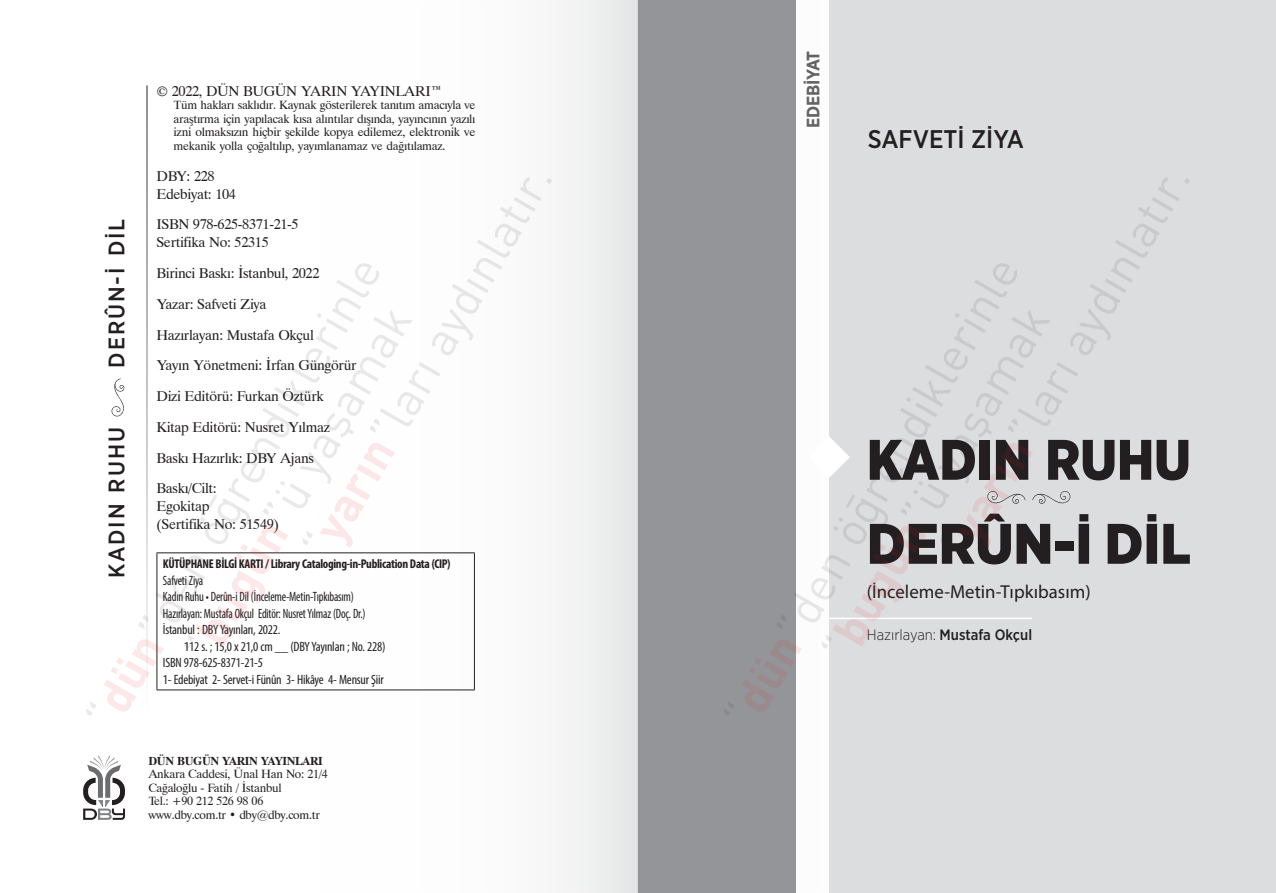
<style>
.page{position:relative;width:1276px;height:893px;background:#fff}
.page>*{position:absolute;margin:0;border:0;box-sizing:border-box;transform-origin:0 0}
.t1{font:900 57px/84px "Gotham Narrow";color:#231f20}
.t2{font:500 25.5px "Gotham Narrow";color:#231f20}
.t3{font:500 22.5px "Gotham Narrow";letter-spacing:.085em;color:#231f20}
.t4{font:18.75px "Myriad Pro";color:#231f20}
.t5{font:700 18px "Gotham Narrow";letter-spacing:-.02em;color:#636366}
.t6{font:500 15px "Gotham Narrow";color:#231f20}
.t7{font:14.25px/30.8px "DBY";letter-spacing:-.025em;color:#231f20}
.t8{font:condensed 13.5px "Myriad Pro";letter-spacing:-.015em;color:#231f20}
.t9{font:condensed 13.5px "Myriad Pro";letter-spacing:-.015em;color:#231f20;scale:.89 1}
.t10{font:700 condensed 12.75px "Myriad Pro";letter-spacing:-.025em;color:#231f20}
.t11{font:12px/13.5px "DBY";letter-spacing:-.025em;color:#231f20}
.s1{font-weight:700}
.s2{font-weight:300}
</style>
<div class="page">
<div style="left:0;top:0;width:638px;height:893px;background:linear-gradient(to right,#fff,#f4f4f4)"></div>
<div style="left:638px;top:0;width:157px;height:893px;background:#939598"></div>
<div style="left:829px;top:0;width:447px;height:893px;background:#dcdddf"></div>
<svg style="left:83px;top:755px;width:42px;height:65px"></svg>
<hr style="left:157px;top:552px;width:318px;height:1px;background:#231f20">
<hr style="left:157px;top:553px;width:1px;height:136px;background:#231f20">
<hr style="left:474px;top:553px;width:1px;height:136px;background:#231f20">
<hr style="left:157px;top:689px;width:318px;height:1px;background:#231f20">
<hr style="left:147px;top:85px;width:1px;height:627px;background:#231f20">
<svg style="left:111px;top:378px;width:14px;height:39px"></svg>
<svg style="left:369px;top:177px;width:183px;height:256px"></svg>
<svg style="left:183px;top:309px;width:230px;height:340px"></svg>
<svg style="left:138px;top:263px;width:241px;height:366px"></svg>
<svg style="left:104px;top:639px;width:60px;height:73px"></svg>
<svg style="left:86px;top:701px;width:11px;height:15px"></svg>
<svg style="left:1070px;top:177px;width:120px;height:199px"></svg>
<svg style="left:822px;top:310px;width:248px;height:339px"></svg>
<svg style="left:777px;top:263px;width:240px;height:366px"></svg>
<svg style="left:742px;top:639px;width:60px;height:73px"></svg>
<svg style="left:724px;top:702px;width:10px;height:13px"></svg>
<p class="t3" style="left:102px;top:368px;width:150px;rotate:-90deg">DERÛN-I DIL</p>
<p class="t3" style="left:102px;top:578px;width:152px;rotate:-90deg">KADIN RUHU</p>
<p class="t7" style="left:157px;top:75px;width:287px">© 2022, DÜN BUGÜN YARIN YAYINLARI™</p>
<p class="t11" style="left:174px;top:98px;width:303px;text-align:justify">Tüm hakları saklıdır. Kaynak gösterilerek tanıtım amacıyla ve araştırma için yapılacak kısa alıntılar dışında, yayıncının yazılı izni olmaksızın hiçbir şekilde kopya edilemez, elektronik ve mekanik yolla çoğaltılıp, yayımlanamaz ve dağıtılamaz.</p>
<p class="t7" style="left:157px;top:167px;width:81px;line-height:18px">DBY: 228<br>Edebiyat: 104</p>
<p class="t7" style="left:157px;top:215px;width:144px;line-height:18px">ISBN 978-625-8371-21-5<br>Sertifika No: 52315</p>
<p class="t7" style="left:157px;top:258px;width:202px">Birinci Baskı: İstanbul, 2022<br>Yazar: Safveti Ziya<br>Hazırlayan: Mustafa Okçul<br>Yayın Yönetmeni: İrfan Güngörür<br>Dizi Editörü: Furkan Öztürk<br>Kitap Editörü: Nusret Yılmaz<br>Baskı Hazırlık: DBY Ajans<br>Baskı/Cilt:</p>
<p class="t7" style="left:157px;top:497px;width:124px;line-height:18px">Egokitap<br>(Sertifika No: 51549)</p>
<p class="t10" style="left:163px;top:556px;width:289px">KÜTÜPHANE BİLGİ KARTI / Library Cataloging-in-Publication Data (CIP)</p>
<p class="t9" style="left:163px;top:572px;width:47px">Safveti Ziya</p>
<p class="t9" style="left:163px;top:589px;width:216px">Kadın Ruhu • Derûn-i Dil (İnceleme-Metin-Tıpkıbasım)</p>
<p class="t9" style="left:163px;top:605px;width:229px">Hazırlayan: Mustafa Okçul Editör: Nusret Yılmaz (Doç. Dr.)</p>
<p class="t8" style="left:163px;top:622px;width:119px">İstanbul : DBY Yayınları, 2022.</p>
<p class="t8" style="left:184px;top:638px;width:203px">112 s. ; 15,0 x 21,0 cm __ (DBY Yayınları ; No. 228)</p>
<p class="t8" style="left:163px;top:655px;width:102px">ISBN 978-625-8371-21-5</p>
<p class="t8" style="left:163px;top:671px;width:222px">1- Edebiyat 2- Servet-i Fünûn 3- Hikâye 4- Mensur Şiir</p>
<p class="t11" style="left:148px;top:754px;width:181px"><span class="s1">DÜN BUGÜN YARIN YAYINLARI<br></span>Ankara Caddesi, Ünal Han No: 21/4<br>Cağaloğlu - Fatih / İstanbul<br>Tel.: +90 212 526 98 06 www.dby.com.tr • dby@dby.com.tr</p>
<p class="t5" style="left:801px;top:128px;width:78px;rotate:-90deg">EDEBİYAT</p>
<p class="t2" style="left:867px;top:123px;width:158px">SAFVETI ZIYA</p>
<p class="t1" style="left:867px;top:417px;width:325px">KADIN RUHU<br>DERÛN-I DIL</p>
<p class="t4" style="left:867px;top:580px;width:225px">(İnceleme-Metin-Tıpkıbasım)</p>
<p class="t6" style="left:867px;top:625px;width:167px"><span class="s2">Hazırlayan:</span> Mustafa Okçul</p>
</div>
